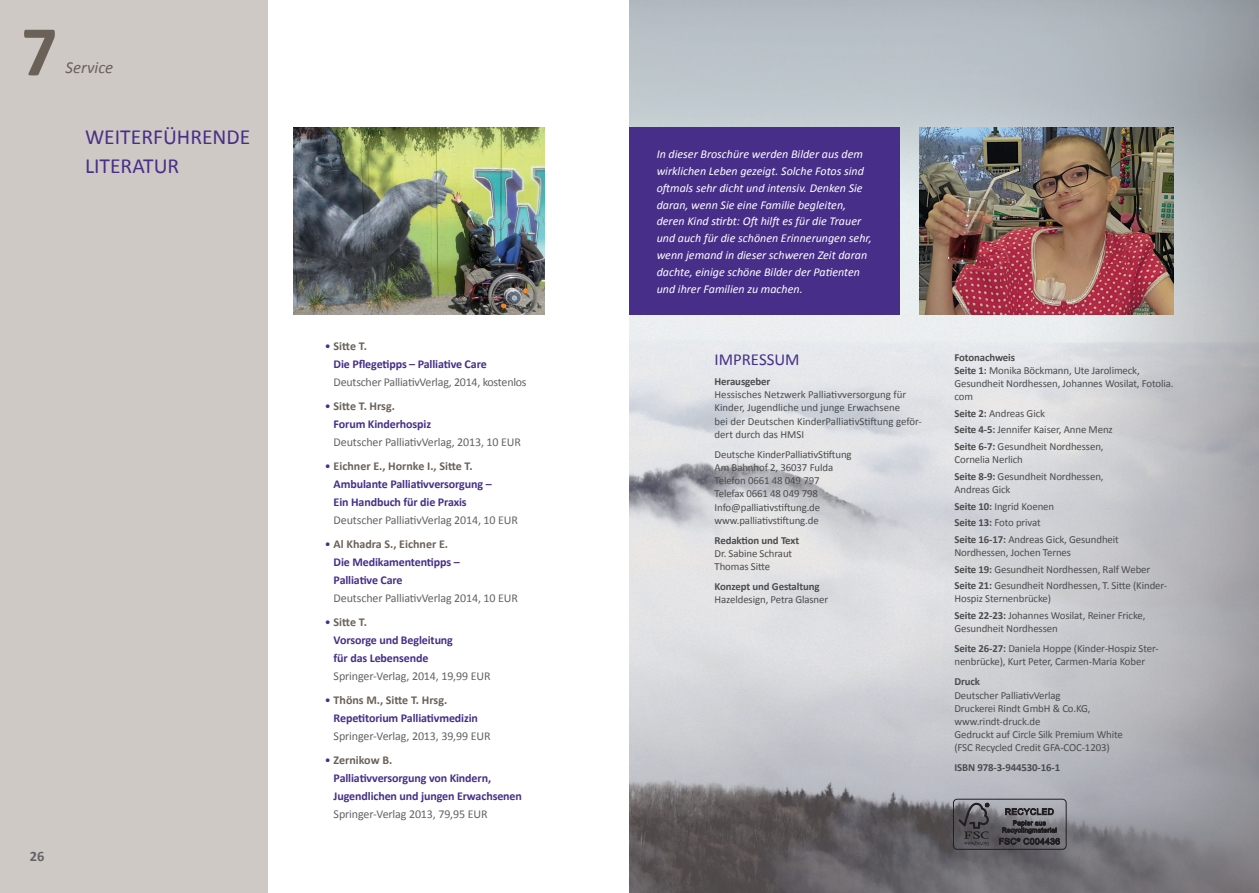
<style>
.page{position:relative;width:1259px;height:893px;background:#fff}
.page>*{position:absolute;margin:0;border:0;box-sizing:border-box;transform-origin:0 0}
.t1{font:700 72px "Calibri";color:#6a6159}
.t2{font:21.6px/28.8px "Calibri";color:#472f89}
.t3{font:16.8px "Calibri";color:#472f89}
.t4{font:italic 16.8px "Calibri";color:#6a6159}
.t5{font:700 14.4px "Calibri";color:#636366}
.t6{font:700 12px/18px "Calibri";letter-spacing:-.01em;color:#472f89}
.t7{font:italic 12px/16.8px "Calibri";color:#fff}
.t8{font:12px "Calibri";letter-spacing:-.01em;color:#636366}
.t9{font:10.8px/13.2px "Calibri";letter-spacing:-.01em;color:#4b4c4d}
.t10{font:700 10.8px "Calibri";letter-spacing:-.01em;color:#4b4c4d}
.s1{font-weight:400}
.s2{color:#6a6159}
.s3{font-weight:700}
</style>
<div class="page">
<div style="left:0;top:0;width:268px;height:893px;background:#cec9c5"></div>
<img style="left:294px;top:128px;width:250px;height:187px">
<img style="left:629px;top:0;width:630px;height:893px">
<div style="left:629px;top:127px;width:271px;height:188px;background:#472f89"></div>
<img style="left:920px;top:127px;width:254px;height:187px">
<div style="left:953px;top:799px;width:113px;height:50px;border:1px solid #231f20;border-radius:4px"></div>
<svg style="left:958px;top:803px;width:31px;height:42px"></svg>
<svg style="left:999px;top:808px;width:61px;height:37px;background:#5b595d"></svg>
<h1 class="t1" style="left:21px;top:7px;width:38px">7</h1>
<h3 class="t4" style="left:65px;top:57px;width:49px">Service</h3>
<h2 class="t2" style="left:85px;top:121px;width:167px">WEITERFÜHRENDE<br>LITERATUR</h2>
<h3 class="t5" style="left:30px;top:847px;width:16px">26</h3>
<p class="t6" style="left:334px;top:336px;width:155px;text-indent:-9px"><span class="s1">•</span> <span class="s2">Sitte T.<br></span>Die Pflegetipps – Palliative Care</p>
<p class="t8" style="left:334px;top:374px;width:194px">Deutscher PalliativVerlag, 2014, kostenlos</p>
<p class="t6" style="left:334px;top:396px;width:99px;text-indent:-9px"><span class="s1">•</span> <span class="s2">Sitte T. Hrsg.<br></span>Forum Kinderhospiz</p>
<p class="t8" style="left:334px;top:434px;width:189px">Deutscher PalliativVerlag, 2013, 10 EUR</p>
<p class="t6" style="left:334px;top:456px;width:159px;text-indent:-9px"><span class="s1">•</span> <span class="s2">Eichner E., Hornke I., Sitte T.<br></span>Ambulante Palliativversorgung –<br>Ein Handbuch für die Praxis</p>
<p class="t8" style="left:334px;top:512px;width:186px">Deutscher PalliativVerlag 2014, 10 EUR</p>
<p class="t6" style="left:334px;top:534px;width:128px;text-indent:-9px"><span class="s1">•</span> <span class="s2">Al Khadra S., Eichner E.<br></span>Die Medikamententipps –<br>Palliative Care</p>
<p class="t8" style="left:334px;top:590px;width:186px">Deutscher PalliativVerlag 2014, 10 EUR</p>
<p class="t6" style="left:334px;top:612px;width:121px;text-indent:-9px"><span class="s1">•</span> <span class="s2">Sitte T.<br></span>Vorsorge und Begleitung für das Lebensende</p>
<p class="t8" style="left:334px;top:668px;width:158px">Springer-Verlag, 2014, 19,99 EUR</p>
<p class="t6" style="left:334px;top:690px;width:146px;text-indent:-9px"><span class="s1">•</span> <span class="s2">Thöns M., Sitte T. Hrsg.<br></span>Repetitorium Palliativmedizin</p>
<p class="t8" style="left:334px;top:728px;width:158px">Springer-Verlag, 2013, 39,99 EUR</p>
<p class="t6" style="left:334px;top:750px;width:190px;text-indent:-9px"><span class="s1">•</span> <span class="s2">Zernikow B.<br></span>Palliativversorgung von Kindern,<br>Jugendlichen und jungen Erwachsenen</p>
<p class="t8" style="left:334px;top:806px;width:155px">Springer-Verlag 2013, 79,95 EUR</p>
<p class="t7" style="left:657px;top:145px;width:216px">In dieser Broschüre werden Bilder aus dem wirklichen Leben gezeigt. Solche Fotos sind oftmals sehr dicht und intensiv. Denken Sie daran, wenn Sie eine Familie begleiten, deren Kind stirbt: Oft hilft es für die Trauer und auch für die schönen Erinnerungen sehr, wenn jemand in dieser schweren Zeit daran dachte, einige schöne Bilder der Patienten und ihrer Familien zu machen.</p>
<h3 class="t3" style="left:714px;top:349px;width:87px">IMPRESSUM</h3>
<p class="t10" style="left:714px;top:375px;width:57px">Herausgeber</p>
<p class="t9" style="left:714px;top:388px;width:209px">Hessisches Netzwerk Palliativversorgung für Kinder, Jugendliche und junge Erwachsene<br>bei der Deutschen KinderPalliativStiftung geför&shy;dert durch das HMSI</p>
<p class="t9" style="left:714px;top:447px;width:139px">Deutsche KinderPalliativStiftung<br>Am Bahnhof 2, 36037 Fulda<br>Telefon 0661 48 049 797<br>Telefax 0661 48 049 798<br>Info@palliativstiftung.de www.palliativstiftung.de</p>
<p class="t10" style="left:714px;top:534px;width:86px">Redaktion und Text</p>
<p class="t9" style="left:714px;top:546px;width:79px">Dr. Sabine Schraut<br>Thomas Sitte</p>
<p class="t10" style="left:714px;top:580px;width:106px">Konzept und Gestaltung</p>
<p class="t9" style="left:714px;top:593px;width:115px">Hazeldesign, Petra Glasner</p>
<p class="t9" style="left:954px;top:350px;width:221px"><span class="s3">Fotonachweis<br>Seite 1:</span> Monika Böckmann, Ute Jarolimeck,<br>Gesundheit Nordhessen, Johannes Wosilat, Fotolia. com</p>
<p class="t9" style="left:954px;top:404px;width:160px;line-height:16.6px"><span class="s3">Seite 2:</span> Andreas Gick<br><span class="s3">Seite 4-5:</span> Jennifer Kaiser, Anne Menz<br><span class="s3">Seite 6-7:</span> Gesundheit Nordhessen,</p>
<p class="t9" style="left:954px;top:451px;width:151px;line-height:16.6px">Cornelia Nerlich<br><span class="s3">Seite 8-9:</span> Gesundheit Nordhessen,</p>
<p class="t9" style="left:954px;top:480px;width:166px;line-height:16.6px">Andreas Gick<br><span class="s3">Seite 10:</span> Ingrid Koenen<br><span class="s3">Seite 13:</span> Foto privat<br><span class="s3">Seite 16-17:</span> Andreas Gick, Gesundheit</p>
<p class="t9" style="left:954px;top:543px;width:214px;line-height:16.6px">Nordhessen, Jochen Ternes<br><span class="s3">Seite 19:</span> Gesundheit Nordhessen, Ralf Weber<br><span class="s3">Seite 21:</span> Gesundheit Nordhessen, T. Sitte (Kinder-</p>
<p class="t9" style="left:954px;top:590px;width:192px;line-height:16.6px">Hospiz Sternenbrücke)<br><span class="s3">Seite 22-23:</span> Johannes Wosilat, Reiner Fricke,</p>
<p class="t9" style="left:954px;top:618px;width:206px;line-height:20px">Gesundheit Nordhessen<br><span class="s3">Seite 26-27:</span> Daniela Hoppe (Kinder-Hospiz Ster-</p>
<p class="t9" style="left:954px;top:655px;width:192px">nenbrücke), Kurt Peter, Carmen-Maria Kober</p>
<p class="t10" style="left:954px;top:675px;width:27px">Druck</p>
<p class="t9" style="left:954px;top:688px;width:170px">Deutscher PalliativVerlag<br>Druckerei Rindt GmbH &amp; Co.KG, www.rindt-druck.de<br>Gedruckt auf Circle Silk Premium White (FSC Recycled Credit GFA-COC-1203)</p>
<p class="t10" style="left:954px;top:761px;width:107px">ISBN 978-3-944530-16-1</p>
</div>
